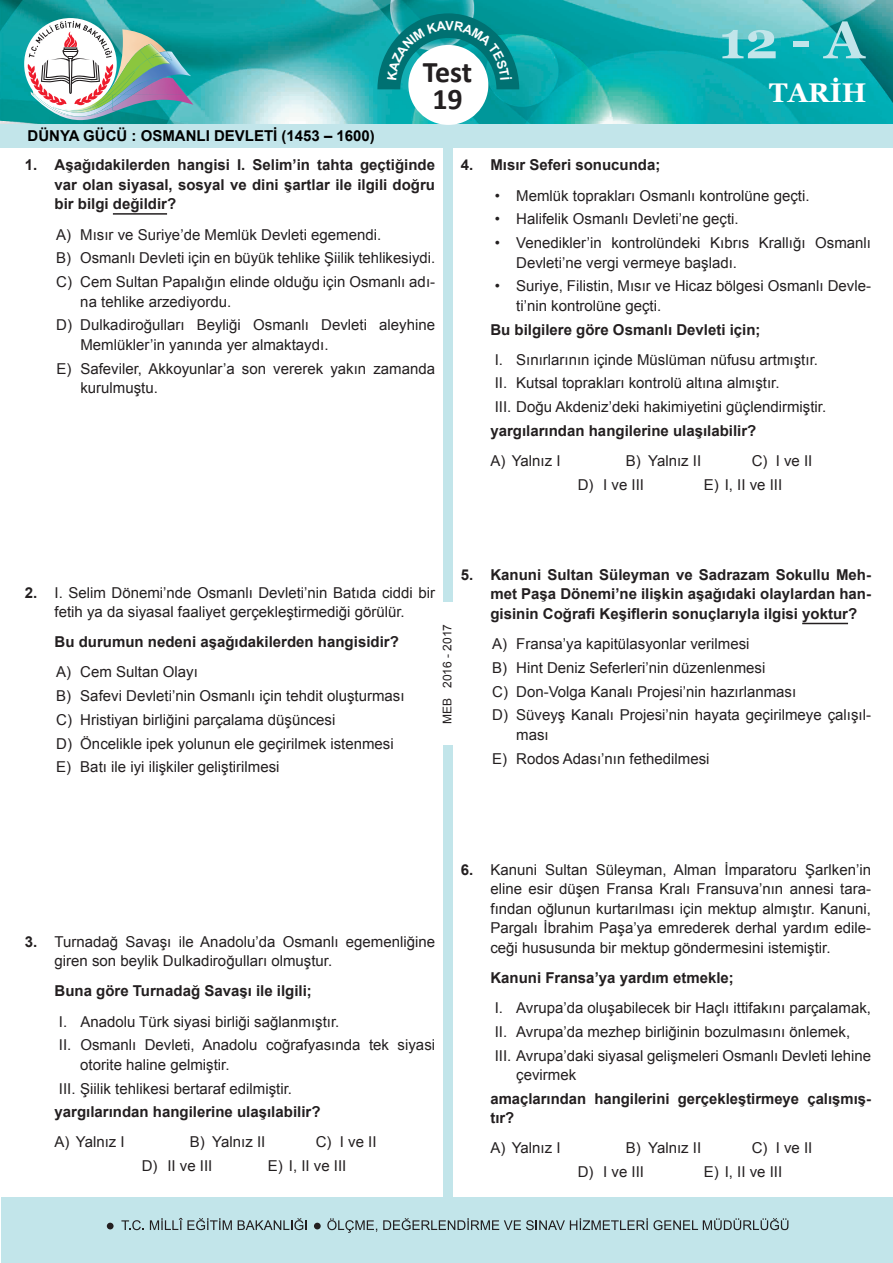
<style>
.page{position:relative;width:893px;height:1263px;background:#fff}
.page>*{position:absolute;margin:0;border:0;box-sizing:border-box;transform-origin:0 0}
.t1{font:700 52.5px "Georgia";color:#c2e5ea}
.t2{font:700 30px/27px "Calibri";letter-spacing:-.005em;color:#231f20;text-align:center}
.t3{font:700 27px "Georgia";color:#fff}
.t4{font:15px/23.7px "Arial";color:#231f20}
.t5{font:700 15px/19.5px "Arial";color:#231f20;text-align:justify}
.t6{font:700 15px "Arial";color:#000}
.t7{font:12px "Arial";color:#231f20}
.s1{font-weight:700}
</style>
<div class="page">
<img style="left:0;top:0;width:893px;height:125px">
<div style="left:2px;top:1198px;width:891px;height:65px;background:#c2e5ea"></div>
<svg style="left:121px;top:1220px;width:23px;height:10px"></svg>
<svg style="left:150px;top:1218px;width:82px;height:12px"></svg>
<svg style="left:238px;top:1218px;width:69px;height:12px"></svg>
<svg style="left:327px;top:1218px;width:50px;height:15px"></svg>
<svg style="left:383px;top:1218px;width:405px;height:12px"></svg>
<div style="left:314px;top:1223px;width:7px;height:6px;background:#231f20;border-radius:50%"></div>
<div style="left:107px;top:1223px;width:7px;height:6px;background:#231f20;border-radius:50%"></div>
<div style="left:444px;top:746px;width:9px;height:453px;background:#c2e5ea"></div>
<div style="left:444px;top:148px;width:9px;height:454px;background:#c2e5ea"></div>
<div style="left:1px;top:124px;width:892px;height:24px;background:#c2e5ea"></div>
<div style="left:408px;top:45px;width:80px;height:80px;background:#fff;border-radius:50%"></div>
<img style="left:123px;top:29px;width:43px;height:17px">
<img style="left:32px;top:110px;width:85px;height:10px">
<img style="left:113px;top:95px;width:80px;height:16px">
<img style="left:170px;top:51px;width:21px;height:44px">
<img style="left:33px;top:110px;width:80px;height:7px">
<img style="left:123px;top:95px;width:9px;height:12px">
<img style="left:123px;top:46px;width:18px;height:14px">
<img style="left:63px;top:110px;width:50px;height:3px">
<img style="left:123px;top:60px;width:47px;height:35px">
<img style="left:123px;top:65px;width:18px;height:30px">
<svg style="left:141px;top:44px;width:31px;height:21px"></svg>
<img style="left:140px;top:44px;width:19px;height:15px">
<img style="left:147px;top:56px;width:23px;height:11px">
<img style="left:147px;top:53px;width:17px;height:7px">
<svg style="left:27px;top:21px;width:96px;height:89px"></svg>
<hr style="left:113px;top:213px;width:54px;height:2px;background:#231f20">
<hr style="left:802px;top:623px;width:46px;height:1px;background:#231f20">
<svg style="left:377px;top:13px;width:142px;height:76px"></svg>
<p class="t6" style="left:28px;top:126px;width:349px">DÜNYA GÜCÜ : OSMANLI DEVLETİ (1453 – 1600)</p>
<h2 class="t2" style="left:423px;top:59px;width:51px">Test<br>19</h2>
<h1 class="t1" style="left:719px;top:6px;width:146px">12 - A</h1>
<h3 class="t3" style="left:769px;top:76px;width:99px">TARİH</h3>
<p class="t5" style="left:55px;top:156px;width:382px;text-indent:-30px">1. Aşağıdakilerden hangisi I. Selim’in tahta geçtiğinde var olan siyasal, sosyal ve dini şartlar ile ilgili doğru bir bilgi değildir?</p>
<p class="t4" style="left:56px;top:223px;width:380px">A) Mısır ve Suriye’de Memlük Devleti egemendi.<br>B) Osmanlı Devleti için en büyük tehlike Şiilik tehlikesiydi.<br>C) Cem Sultan Papalığın elinde olduğu için Osmanlı adı-</p>
<p class="t4" style="left:56px;top:290px;width:380px;text-indent:24px">na tehlike arzediyordu.<br>D) Dulkadiroğulları Beyliği Osmanlı Devleti aleyhine</p>
<p class="t4" style="left:56px;top:333px;width:380px;text-indent:24px">Memlükler’in yanında yer almaktaydı.<br>E) Safeviler, Akkoyunlar’a son vererek yakın zamanda</p>
<p class="t4" style="left:80px;top:376px;width:79px">kurulmuştu.</p>
<p class="t5" style="left:461px;top:156px;width:201px">4. Mısır Seferi sonucunda;</p>
<p class="t4" style="left:495px;top:184px;width:316px">• Memlük toprakları Osmanlı kontrolüne geçti.</p>
<p class="t4" style="left:495px;top:207px;width:246px">• Halifelik Osmanlı Devleti’ne geçti.</p>
<p class="t4" style="left:516px;top:233px;width:356px;line-height:19.5px;text-indent:-21px">• Venedikler’in kontrolündeki Kıbrıs Krallığı Osmanlı<br>Devleti’ne vergi vermeye başladı.</p>
<p class="t4" style="left:516px;top:276px;width:356px;line-height:19.5px;text-indent:-21px">• Suriye, Filistin, Mısır ve Hicaz bölgesi Osmanlı Devle&shy;ti’nin kontrolüne geçti.</p>
<p class="t5" style="left:490px;top:320px;width:272px">Bu bilgilere göre Osmanlı Devleti için;</p>
<p class="t4" style="left:495px;top:348px;width:333px">I. Sınırlarının içinde Müslüman nüfusu artmıştır.<br>II. Kutsal toprakları kontrolü altına almıştır.<br>III. Doğu Akdeniz’deki hakimiyetini güçlendirmiştir.</p>
<p class="t5" style="left:490px;top:421px;width:267px">yargılarından hangilerine ulaşılabilir?</p>
<p class="t4" style="left:490px;top:449px;width:72px">A) Yalnız I</p>
<p class="t4" style="left:626px;top:449px;width:77px">B) Yalnız II</p>
<p class="t4" style="left:752px;top:449px;width:62px">C) I ve II</p>
<p class="t4" style="left:578px;top:473px;width:68px">D) I ve III</p>
<p class="t4" style="left:704px;top:473px;width:80px">E) I, II ve III</p>
<p class="t4" style="left:25px;top:583px;width:412px;line-height:19.5px;text-align:center"><span class="s1">2.</span> I. Selim Dönemi’nde Osmanlı Devleti’nin Batıda ciddi bir fetih ya da siyasal faaliyet gerçekleştirmediği görülür.</p>
<p class="t5" style="left:55px;top:633px;width:346px">Bu durumun nedeni aşağıdakilerden hangisidir?</p>
<p class="t4" style="left:56px;top:660px;width:350px">A) Cem Sultan Olayı<br>B) Safevi Devleti’nin Osmanlı için tehdit oluşturması C) Hristiyan birliğini parçalama düşüncesi<br>D) Öncelikle ipek yolunun ele geçirilmek istenmesi E) Batı ile iyi ilişkiler geliştirilmesi</p>
<p class="t7" style="left:439px;top:724px;width:102px;rotate:-90deg">MEB 2016 - 2017</p>
<p class="t5" style="left:490px;top:565px;width:382px;text-indent:-30px">5. Kanuni Sultan Süleyman ve Sadrazam Sokullu Meh&shy;met Paşa Dönemi’ne ilişkin aşağıdaki olaylardan han&shy;gisinin Coğrafi Keşiflerin sonuçlarıyla ilgisi yoktur?</p>
<p class="t4" style="left:492px;top:632px;width:380px">A) Fransa’ya kapitülasyonlar verilmesi<br>B) Hint Deniz Seferleri’nin düzenlenmesi<br>C) Don-Volga Kanalı Projesi’nin hazırlanması<br>D) Süveyş Kanalı Projesi’nin hayata geçirilmeye çalışıl-</p>
<p class="t4" style="left:492px;top:723px;width:219px;text-indent:24px">ması<br>E) Rodos Adası’nın fethedilmesi</p>
<p class="t4" style="left:55px;top:932px;width:382px;line-height:19.5px;text-indent:-30px"><span class="s1">3.</span> Turnadağ Savaşı ile Anadolu’da Osmanlı egemenliğine giren son beylik Dulkadiroğulları olmuştur.</p>
<p class="t5" style="left:55px;top:982px;width:259px">Buna göre Turnadağ Savaşı ile ilgili;</p>
<p class="t4" style="left:59px;top:1009px;width:378px">I. Anadolu Türk siyasi birliği sağlanmıştır.<br>II. Osmanlı Devleti, Anadolu coğrafyasında tek siyasi</p>
<p class="t4" style="left:59px;top:1053px;width:235px;text-indent:21px">otorite haline gelmiştir.<br>III. Şiilik tehlikesi bertaraf edilmiştir.</p>
<p class="t5" style="left:55px;top:1103px;width:267px">yargılarından hangilerine ulaşılabilir?</p>
<p class="t4" style="left:55px;top:1130px;width:72px">A) Yalnız I</p>
<p class="t4" style="left:190px;top:1130px;width:77px">B) Yalnız II</p>
<p class="t4" style="left:316px;top:1130px;width:62px">C) I ve II</p>
<p class="t4" style="left:142px;top:1154px;width:72px">D) II ve III</p>
<p class="t4" style="left:268px;top:1154px;width:80px">E) I, II ve III</p>
<p class="t4" style="left:490px;top:860px;width:382px;line-height:19.5px;text-align:justify;text-indent:-30px"><span class="s1">6.</span> Kanuni Sultan Süleyman, Alman İmparatoru Şarlken’in eline esir düşen Fransa Kralı Fransuva’nın annesi tara&shy;fından oğlunun kurtarılması için mektup almıştır. Kanuni, Pargalı İbrahim Paşa’ya emrederek derhal yardım edile&shy;ceği hususunda bir mektup göndermesini istemiştir.</p>
<p class="t5" style="left:490px;top:968px;width:245px">Kanuni Fransa’ya yardım etmekle;</p>
<p class="t4" style="left:495px;top:996px;width:378px">I. Avrupa’da oluşabilecek bir Haçlı ittifakını parçalamak,<br>II. Avrupa’da mezhep birliğinin bozulmasını önlemek,<br>III. Avrupa’daki siyasal gelişmeleri Osmanlı Devleti lehine</p>
<p class="t4" style="left:516px;top:1063px;width:61px">çevirmek</p>
<p class="t5" style="left:490px;top:1089px;width:382px">amaçlarından hangilerini gerçekleştirmeye çalışmış&shy;tır?</p>
<p class="t4" style="left:490px;top:1136px;width:72px">A) Yalnız I</p>
<p class="t4" style="left:626px;top:1136px;width:77px">B) Yalnız II</p>
<p class="t4" style="left:752px;top:1136px;width:62px">C) I ve II</p>
<p class="t4" style="left:578px;top:1160px;width:68px">D) I ve III</p>
<p class="t4" style="left:704px;top:1160px;width:80px">E) I, II ve III</p>
</div>
